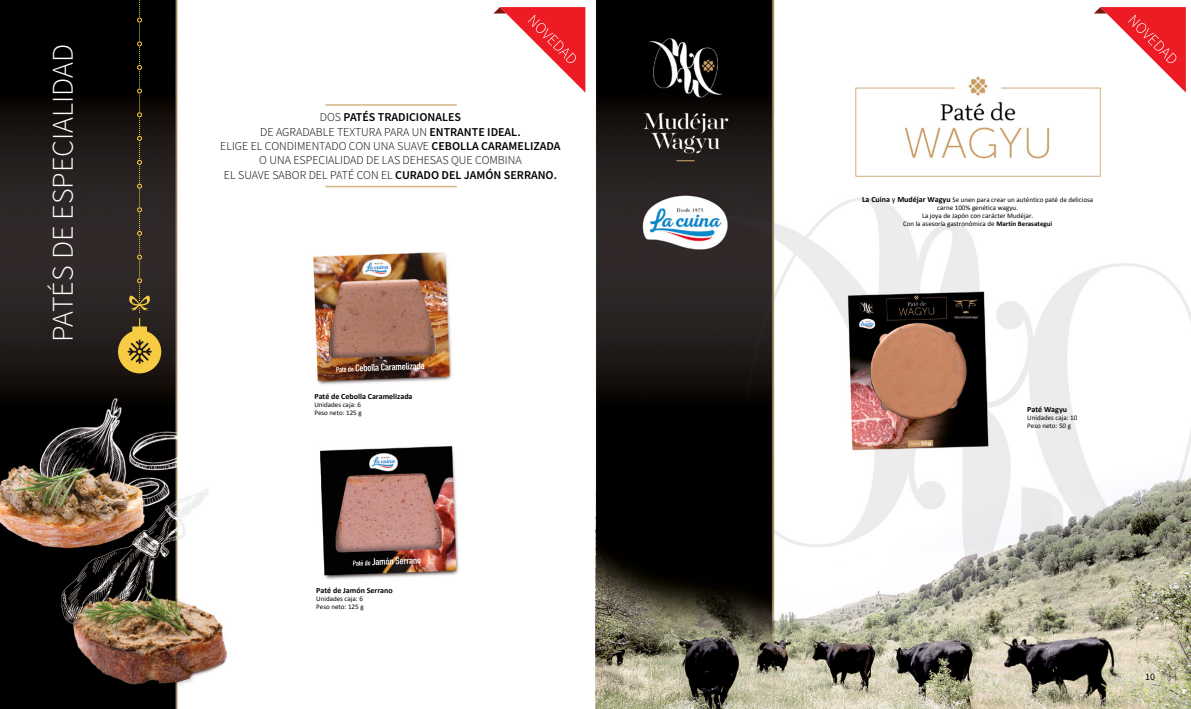
<style>
.page{position:relative;width:1191px;height:709px;background:#fff}
.page>*{position:absolute;margin:0;border:0;box-sizing:border-box;transform-origin:0 0}
.t1{font:300 30px "Source Sans Pro";color:#fff}
.t2{font:300 12px/14.4px "Source Sans Pro";color:#000;text-align:center}
.t3{font:10px "Source Sans Pro";color:#000}
.t4{font:700 8px "Calibri";color:#000}
.t5{font:7px/8px "Calibri";color:#000}
.s1{font-weight:600}
.s2{font-weight:700;font-size:8px}
.s3{font-size:8px}
.s4{font-weight:700}
</style>
<div class="page">
<img style="left:0;top:0;width:1191px;height:709px">
<svg style="left:1094px;top:7px;width:91px;height:86px"></svg>
<svg style="left:493px;top:7px;width:92px;height:86px"></svg>
<hr style="left:325px;top:104px;width:132px;height:2px;background:#d1b582">
<hr style="left:325px;top:186px;width:132px;height:1px;background:#d1b582">
<svg style="left:118px;top:0;width:43px;height:373px;background:#322a1a"></svg>
<h1 class="t1" style="left:44px;top:342px;width:299px;rotate:-90deg">PATÉS DE ESPECIALIDAD</h1>
<h2 class="t2" style="left:220px;top:110px;width:342px">DOS <span class="s1">PATÉS TRADICIONALES<br></span>DE AGRADABLE TEXTURA PARA UN <span class="s1">ENTRANTE IDEAL.<br></span>ELIGE EL CONDIMENTADO CON UNA SUAVE <span class="s1">CEBOLLA CARAMELIZADA </span>O UNA ESPECIALIDAD DE LAS DEHESAS QUE COMBINA<br>EL SUAVE SABOR DEL PATÉ CON EL <span class="s1">CURADO DEL JAMÓN SERRANO.</span></h2>
<p class="t5" style="left:862px;top:196px;width:232px;text-align:center"><span class="s2">La Cuina</span> <span class="s3">y</span> <span class="s2">Mudéjar Wagyu</span> Se unen para crear un auténtico paté de deliciosa carne 100% genética wagyu.<br>La joya de Japón con carácter Mudéjar.<br>Con la asesoría gastronómica de <span class="s4">Martín Berasategui</span></p>
<p class="t4" style="left:314px;top:391px;width:100px">Paté de Cebolla Caramelizada</p>
<p class="t5" style="left:314px;top:400px;width:49px">Unidades caja: 6<br>Peso neto: 125 g</p>
<p class="t4" style="left:1027px;top:404px;width:41px">Paté Wagyu</p>
<p class="t5" style="left:1027px;top:413px;width:52px">Unidades caja: 10<br>Peso neto: 50 g</p>
<p class="t4" style="left:316px;top:585px;width:78px">Paté de Jamón Serrano</p>
<p class="t5" style="left:316px;top:594px;width:49px">Unidades caja: 6<br>Peso neto: 125 g</p>
<h3 class="t3" style="left:1145px;top:670px;width:11px">10</h3>
</div>
